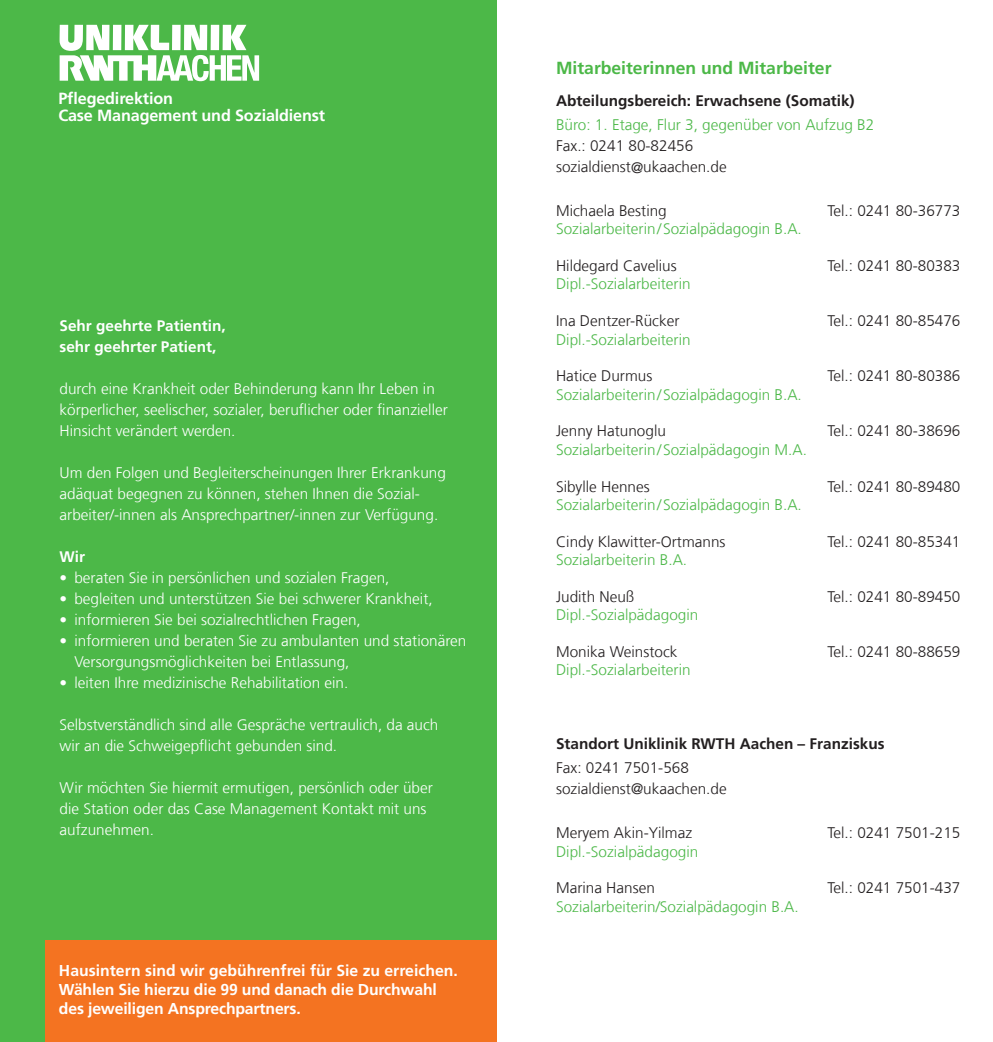
<style>
.page{position:relative;width:993px;height:1042px;background:#fff}
.page>*{position:absolute;margin:0;border:0;box-sizing:border-box;transform-origin:0 0}
.t1{font:700 17.5px "Frutiger LT Com";color:#4cb848}
.t2{font:700 16.1px/17.5px "Frutiger LT Com";letter-spacing:-.01em;color:#fff}
.t3{font:700 15.75px/18.9px "Frutiger LT Com";letter-spacing:-.01em;color:#fff}
.t4{font:300 15.4px/21px "Frutiger LT Com";color:#fff}
.t5{font:300 15.4px/21px "Frutiger LT Com";color:#231f20}
.t6{font:300 15.4px "Frutiger LT Com";color:#4cb848}
.t7{font:700 15.4px "Frutiger LT Com";color:#231f20}
.t8{font:700 15.4px/21px "Frutiger LT Com";color:#fff}
</style>
<div class="page">
<div style="left:0;top:0;width:496px;height:1042px;background:#4cb848"></div>
<svg style="left:60px;top:25px;width:199px;height:56px"></svg>
<div style="left:45px;top:940px;width:451px;height:102px;background:#f47321"></div>
<p class="t2" style="left:58px;top:90px;width:268px">Pflegedirektion<br>Case Management und Sozialdienst</p>
<p class="t8" style="left:60px;top:316px;width:167px">Sehr geehrte Patientin, sehr geehrter Patient,</p>
<p class="t4" style="left:60px;top:379px;width:389px">durch eine Krankheit oder Behinderung kann Ihr Leben in körperlicher, seelischer, sozialer, beruflicher oder finanzieller<br>Hinsicht verändert werden.</p>
<p class="t4" style="left:60px;top:463px;width:388px">Um den Folgen und Begleiterscheinungen Ihrer Erkrankung adäquat begegnen zu können, stehen Ihnen die Sozial&shy;arbeiter/-innen als Ansprechpartner/-innen zur Verfügung.</p>
<p class="t8" style="left:60px;top:547px;width:27px">Wir</p>
<p class="t4" style="left:60px;top:568px;width:331px">• beraten Sie in persönlichen und sozialen Fragen,</p>
<p class="t4" style="left:60px;top:589px;width:374px">• begleiten und unterstützen Sie bei schwerer Krankheit,</p>
<p class="t4" style="left:60px;top:610px;width:303px">• informieren Sie bei sozialrechtlichen Fragen,</p>
<p class="t4" style="left:74px;top:631px;width:393px;text-indent:-15px">• informieren und beraten Sie zu ambulanten und stationären<br>Versorgungsmöglichkeiten bei Entlassung,</p>
<p class="t4" style="left:60px;top:673px;width:290px">• leiten Ihre medizinische Rehabilitation ein.</p>
<p class="t4" style="left:60px;top:715px;width:380px">Selbstverständlich sind alle Gespräche vertraulich, da auch wir an die Schweigepflicht gebunden sind.</p>
<p class="t4" style="left:60px;top:778px;width:374px">Wir möchten Sie hiermit ermutigen, persönlich oder über die Station oder das Case Management Kontakt mit uns aufzunehmen.</p>
<p class="t3" style="left:59px;top:961px;width:400px">Hausintern sind wir gebührenfrei für Sie zu erreichen.<br>Wählen Sie hierzu die 99 und danach die Durchwahl des jeweiligen Ansprechpartners.</p>
<p class="t1" style="left:556px;top:58px;width:277px">Mitarbeiterinnen und Mitarbeiter</p>
<p class="t7" style="left:556px;top:91px;width:300px">Abteilungsbereich: Erwachsene (Somatik)</p>
<p class="t6" style="left:556px;top:116px;width:320px">Büro: 1. Etage, Flur 3, gegenüber von Aufzug B2</p>
<p class="t5" style="left:556px;top:135px;width:172px">Fax.: 0241 80-82456 sozialdienst@ukaachen.de</p>
<p class="t5" style="left:556px;top:200px;width:112px">Michaela Besting</p>
<p class="t5" style="left:827px;top:200px;width:134px">Tel.: 0241 80-36773</p>
<p class="t6" style="left:556px;top:220px;width:247px">Sozialarbeiterin/Sozialpädagogin B.A.</p>
<p class="t5" style="left:556px;top:255px;width:122px">Hildegard Cavelius</p>
<p class="t5" style="left:827px;top:255px;width:134px">Tel.: 0241 80-80383</p>
<p class="t6" style="left:556px;top:275px;width:136px">Dipl.-Sozialarbeiterin</p>
<p class="t5" style="left:556px;top:310px;width:125px">Ina Dentzer-Rücker</p>
<p class="t5" style="left:827px;top:310px;width:134px">Tel.: 0241 80-85476</p>
<p class="t6" style="left:556px;top:330px;width:136px">Dipl.-Sozialarbeiterin</p>
<p class="t5" style="left:556px;top:366px;width:98px">Hatice Durmus</p>
<p class="t5" style="left:827px;top:366px;width:134px">Tel.: 0241 80-80386</p>
<p class="t6" style="left:556px;top:385px;width:247px">Sozialarbeiterin/Sozialpädagogin B.A.</p>
<p class="t5" style="left:556px;top:421px;width:111px">Jenny Hatunoglu</p>
<p class="t5" style="left:827px;top:421px;width:134px">Tel.: 0241 80-38696</p>
<p class="t6" style="left:556px;top:440px;width:252px">Sozialarbeiterin/Sozialpädagogin M.A.</p>
<p class="t5" style="left:556px;top:476px;width:95px">Sibylle Hennes</p>
<p class="t5" style="left:827px;top:476px;width:134px">Tel.: 0241 80-89480</p>
<p class="t6" style="left:556px;top:496px;width:247px">Sozialarbeiterin/Sozialpädagogin B.A.</p>
<p class="t5" style="left:556px;top:531px;width:171px">Cindy Klawitter-Ortmanns</p>
<p class="t5" style="left:827px;top:531px;width:134px">Tel.: 0241 80-85341</p>
<p class="t6" style="left:556px;top:551px;width:133px">Sozialarbeiterin B.A.</p>
<p class="t5" style="left:556px;top:586px;width:80px">Judith Neuß</p>
<p class="t5" style="left:827px;top:586px;width:134px">Tel.: 0241 80-89450</p>
<p class="t6" style="left:556px;top:606px;width:144px">Dipl.-Sozialpädagogin</p>
<p class="t5" style="left:556px;top:641px;width:123px">Monika Weinstock</p>
<p class="t5" style="left:827px;top:641px;width:134px">Tel.: 0241 80-88659</p>
<p class="t6" style="left:556px;top:661px;width:136px">Dipl.-Sozialarbeiterin</p>
<p class="t7" style="left:556px;top:734px;width:330px">Standort Uniklinik RWTH Aachen – Franziskus</p>
<p class="t5" style="left:556px;top:758px;width:172px">Fax: 0241 7501-568 sozialdienst@ukaachen.de</p>
<p class="t5" style="left:556px;top:822px;width:137px">Meryem Akin-Yilmaz</p>
<p class="t5" style="left:827px;top:822px;width:134px">Tel.: 0241 7501-215</p>
<p class="t6" style="left:556px;top:842px;width:144px">Dipl.-Sozialpädagogin</p>
<p class="t5" style="left:556px;top:877px;width:100px">Marina Hansen</p>
<p class="t5" style="left:827px;top:877px;width:134px">Tel.: 0241 7501-437</p>
<p class="t6" style="left:556px;top:897px;width:244px">Sozialarbeiterin/Sozialpädagogin B.A.</p>
</div>
